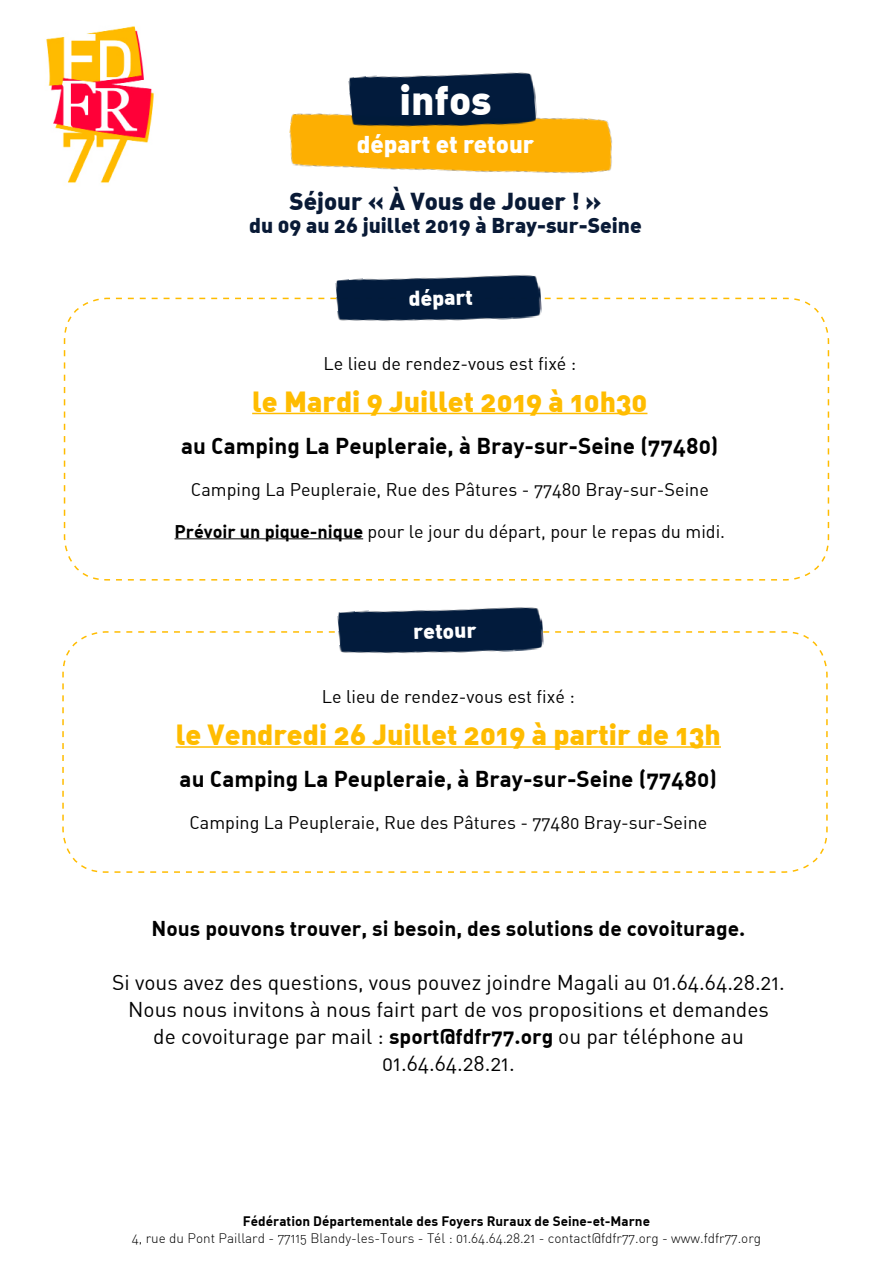
<style>
.page{position:relative;width:893px;height:1263px;background:#fff}
.page>*{position:absolute;margin:0;border:0;box-sizing:border-box;transform-origin:0 0}
.t1{font:900 40.5px "DIN Alternate";color:#fff}
.t2{font:900 28.5px "DIN Alternate";color:#ffbc00}
.t3{font:900 24px "DIN Alternate";color:#091a36}
.t4{font:900 24px "DIN Pro";color:#fff}
.t5{font:700 22.5px "DIN Alternate";color:#000}
.t6{font:21px/27px "DIN Alternate";color:#000;text-align:center}
.t7{font:700 21px "DIN Alternate";color:#000}
.t8{font:900 21px "DIN Alternate";color:#091a36}
.t9{font:900 21px "DIN Alternate";color:#fff}
.t10{font:18px "DIN Alternate";color:#000}
.t11{font:300 13.5px "DIN Alternate";color:#000}
.t12{font:700 13.5px "DIN Alternate";color:#000}
.s1{font-weight:700}
</style>
<div class="page">
<svg style="left:63px;top:297px;width:767px;height:284px"></svg>
<img style="left:46px;top:26px;width:108px;height:157px">
<img style="left:335px;top:274px;width:207px;height:57px">
<svg style="left:62px;top:631px;width:766px;height:242px"></svg>
<img style="left:337px;top:607px;width:207px;height:56px">
<img style="left:289px;top:113px;width:323px;height:61px">
<img style="left:348px;top:72px;width:190px;height:67px">
<h1 class="t1" style="left:399px;top:73px;width:94px">infos</h1>
<h3 class="t4" style="left:357px;top:123px;width:179px">départ et retour</h3>
<h3 class="t3" style="left:289px;top:185px;width:314px">Séjour « À Vous de Jouer ! »</h3>
<p class="t8" style="left:249px;top:211px;width:394px">du 09 au 26 juillet 2019 à Bray-sur-Seine</p>
<p class="t9" style="left:408px;top:285px;width:66px;rotate:-2deg">départ</p>
<p class="t10" style="left:323px;top:352px;width:254px">Le lieu de rendez-vous est fixé :</p>
<h2 class="t2" style="left:252px;top:382px;width:397px">le Mardi 9 Juillet 2019 à 10h30</h2>
<p class="t5" style="left:181px;top:431px;width:539px">au Camping La Peupleraie, à Bray-sur-Seine (77480)</p>
<p class="t10" style="left:191px;top:478px;width:519px">Camping La Peupleraie, Rue des Pâtures - 77480 Bray-sur-Seine</p>
<p class="t10" style="left:175px;top:520px;width:552px"><span class="s1">Prévoir un pique-nique</span> pour le jour du départ, pour le repas du midi.</p>
<p class="t9" style="left:413px;top:618px;width:65px;rotate:-2deg">retour</p>
<p class="t10" style="left:322px;top:685px;width:254px">Le lieu de rendez-vous est fixé :</p>
<h2 class="t2" style="left:176px;top:716px;width:547px">le Vendredi 26 Juillet 2019 à partir de 13h</h2>
<p class="t5" style="left:180px;top:764px;width:539px">au Camping La Peupleraie, à Bray-sur-Seine (77480)</p>
<p class="t10" style="left:189px;top:811px;width:519px">Camping La Peupleraie, Rue des Pâtures - 77480 Bray-sur-Seine</p>
<p class="t7" style="left:152px;top:915px;width:595px">Nous pouvons trouver, si besoin, des solutions de covoiturage.</p>
<p class="t6" style="left:112px;top:969px;width:674px">Si vous avez des questions, vous pouvez joindre Magali au 01.64.64.28.21.<br>Nous nous invitons à nous fairt part de vos propositions et demandes<br>de covoiturage par mail : <span class="s1">sport@fdfr77.org</span> ou par téléphone au 01.64.64.28.21.</p>
<p class="t12" style="left:243px;top:1212px;width:409px">Fédération Départementale des Foyers Ruraux de Seine-et-Marne</p>
<p class="t11" style="left:132px;top:1229px;width:631px">4, rue du Pont Paillard - 77115 Blandy-les-Tours - Tél : 01.64.64.28.21 - contact@fdfr77.org - www.fdfr77.org</p>
</div>
